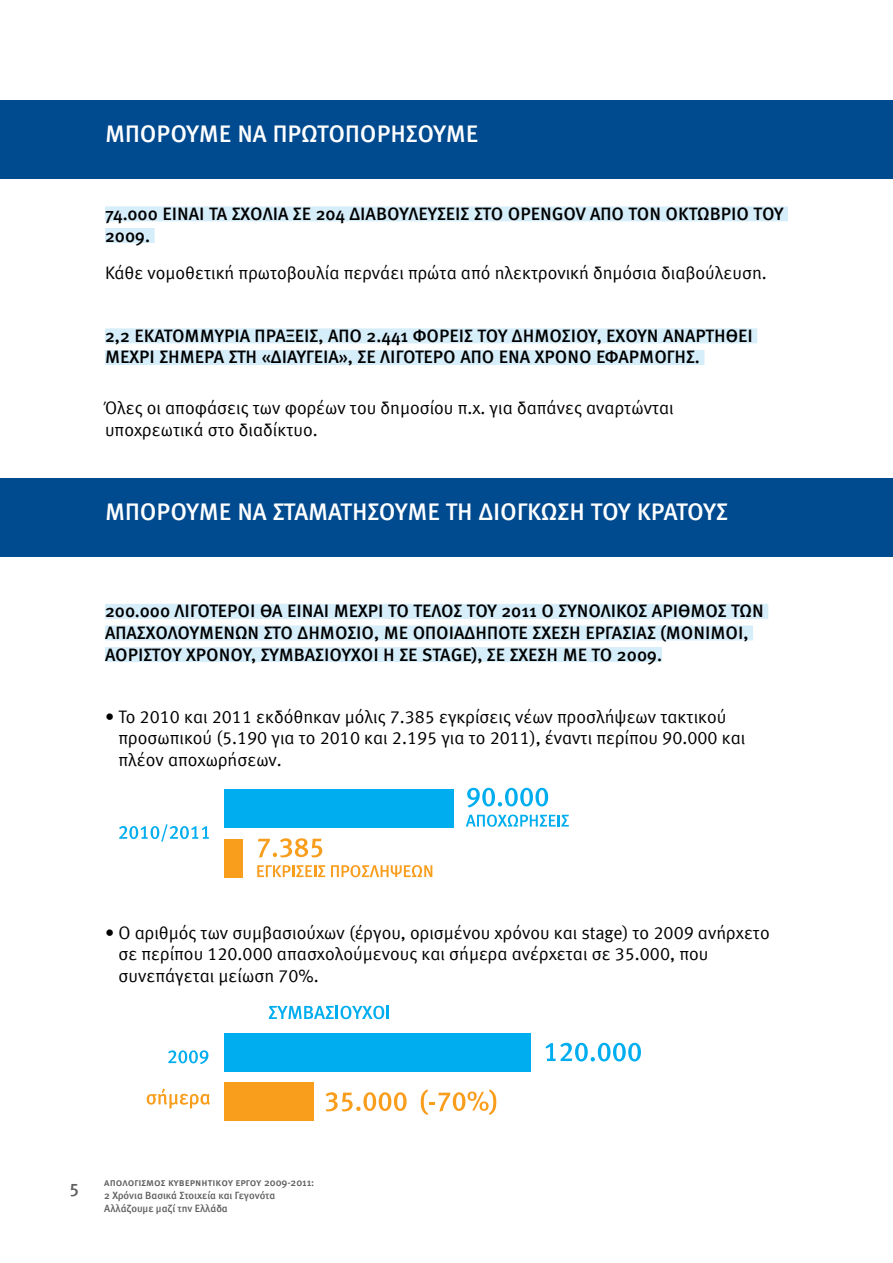
<style>
.page{position:relative;width:893px;height:1263px;background:#fff}
.page>*{position:absolute;margin:0;border:0;box-sizing:border-box;transform-origin:0 0}
.t1{font:24px "Meta Medium Greek Caps";color:#fff}
.t2{font:18px/21.6px "Meta Normal Greek LF";color:#000}
.t3{font:18px "Meta Medium Greek Caps";color:#000}
.t4{font:18px "Meta Medium Greek";color:#5f6062}
.t5{font:10.5px/12.6px "Meta Medium Greek";color:#5f6062}
.t6{font:10.5px "Meta Medium Greek Caps";color:#5f6062}
</style>
<div class="page">
<div style="left:1px;top:100px;width:892px;height:79px;background:#004a8f"></div>
<div style="left:1px;top:478px;width:892px;height:79px;background:#004a8f"></div>
<div style="left:105px;top:206px;width:683px;height:15px;background:#d6edfa"></div>
<div style="left:105px;top:228px;width:50px;height:15px;background:#d6edfa"></div>
<div style="left:105px;top:328px;width:652px;height:15px;background:#d6edfa"></div>
<div style="left:105px;top:350px;width:599px;height:15px;background:#d6edfa"></div>
<div style="left:105px;top:604px;width:663px;height:15px;background:#d6edfa"></div>
<div style="left:105px;top:625px;width:648px;height:15px;background:#d6edfa"></div>
<div style="left:105px;top:647px;width:557px;height:15px;background:#d6edfa"></div>
<div style="left:225px;top:790px;width:229px;height:38px;background:#00aeef"></div>
<div style="left:225px;top:839px;width:18px;height:38px;background:#f99d1c"></div>
<svg style="left:119px;top:824px;width:90px;height:18px"></svg>
<svg style="left:467px;top:788px;width:81px;height:19px"></svg>
<svg style="left:466px;top:814px;width:103px;height:13px"></svg>
<svg style="left:258px;top:838px;width:64px;height:20px"></svg>
<svg style="left:257px;top:865px;width:68px;height:12px"></svg>
<svg style="left:331px;top:865px;width:101px;height:12px"></svg>
<svg style="left:269px;top:1006px;width:120px;height:13px"></svg>
<div style="left:224px;top:1033px;width:306px;height:39px;background:#00aeef"></div>
<div style="left:224px;top:1083px;width:89px;height:38px;background:#f99d1c"></div>
<svg style="left:168px;top:1050px;width:40px;height:14px"></svg>
<svg style="left:147px;top:1088px;width:63px;height:21px"></svg>
<svg style="left:545px;top:1043px;width:96px;height:18px"></svg>
<svg style="left:326px;top:1092px;width:81px;height:19px"></svg>
<svg style="left:421px;top:1089px;width:75px;height:26px"></svg>
<h1 class="t1" style="left:105px;top:120px;width:36px">ΜΠΟΡΟΎΜΕ</h1>
<h1 class="t1" style="left:237px;top:120px;width:51px">ΝΑ ΠΡΩΤΟΠΟΡΉΣΟΥΜΕ</h1>
<p class="t3" style="left:105px;top:203px;width:67px">74.000 ΕΊΝΑΙ</p>
<p class="t3" style="left:209px;top:203px;width:219px">ΤΑ ΣΧΌΛΙΑ ΣΕ 204 ΔΙΑΒΟΥΛΕΎΣΕΙΣ</p>
<p class="t3" style="left:474px;top:203px;width:11px">ΣΤΟ</p>
<p class="t3" style="left:508px;top:203px;width:95px">OPENGOV ΑΠΌ</p>
<p class="t3" style="left:628px;top:203px;width:12px">ΤΟΝ</p>
<p class="t3" style="left:666px;top:203px;width:65px">ΟΚΤΏΒΡΙΟ</p>
<p class="t3" style="left:754px;top:203px;width:11px">ΤΟΥ</p>
<p class="t3" style="left:105px;top:225px;width:47px">2009.</p>
<p class="t2" style="left:105px;top:262px;width:663px">Κάθε νομοθετική πρωτοβουλία περνάει πρώτα από ηλεκτρονική δημόσια διαβούλευση.</p>
<p class="t3" style="left:105px;top:325px;width:41px">2,2 ΕΚΑΤΟΜΜΎΡΙΑ</p>
<p class="t3" style="left:255px;top:325px;width:10px">ΠΡΆΞΕΙΣ</p>
<p class="t3" style="left:318px;top:325px;width:22px">, ΑΠΌ</p>
<p class="t3" style="left:367px;top:325px;width:71px">2.441 ΦΟΡΕΊΣ</p>
<p class="t3" style="left:478px;top:325px;width:11px">ΤΟΥ</p>
<p class="t3" style="left:512px;top:325px;width:23px">ΔΗΜΟΣΊΟΥ</p>
<p class="t3" style="left:597px;top:325px;width:40px">, ΈΧΟΥΝ</p>
<p class="t3" style="left:663px;top:325px;width:12px">ΑΝΑΡΤΗ</p>
<p class="t3" style="left:726px;top:325px;width:20px">ΘΕΊ</p>
<p class="t3" style="left:105px;top:347px;width:67px">ΜΈΧΡΙΣΉΜΕΡΑ</p>
<p class="t3" style="left:229px;top:347px;width:10px">ΣΤΗ</p>
<p class="t3" style="left:262px;top:347px;width:19px">«ΔΙΑΎ</p>
<p class="t3" style="left:306px;top:347px;width:108px">ΓΕΙΑ», ΣΕ ΛΙ ΓΌΤΕΡΟ</p>
<p class="t3" style="left:460px;top:347px;width:12px">ΑΠΌ</p>
<p class="t3" style="left:499px;top:347px;width:11px">ΈΝΑ</p>
<p class="t3" style="left:535px;top:347px;width:22px">ΧΡΌΝΟ</p>
<p class="t3" style="left:596px;top:347px;width:36px">ΕΦΑΡΜΟ</p>
<p class="t3" style="left:667px;top:347px;width:35px">ΓΉΣ.</p>
<p class="t2" style="left:105px;top:397px;width:570px">Όλες οι αποφάσεις των φορέων του δημοσίου π.χ. για δαπάνες αναρτώνται υποχρεωτικά στο διαδίκτυο.</p>
<h1 class="t1" style="left:105px;top:498px;width:36px">ΜΠΟΡΟΎΜΕ</h1>
<h1 class="t1" style="left:237px;top:498px;width:51px">ΝΑ ΣΤΑΜΑΤΉΣΟΥΜΕ</h1>
<h1 class="t1" style="left:446px;top:498px;width:96px">ΤΗ ΔΙΌΓΚΩΣΗ</h1>
<h1 class="t1" style="left:591px;top:498px;width:15px">ΤΟΥ</h1>
<h1 class="t1" style="left:637px;top:498px;width:14px">ΚΡΆΤΟΥΣ</h1>
<p class="t3" style="left:105px;top:601px;width:103px">200.000 ΛΙ ΓΌΤΕΡΟΙ</p>
<p class="t3" style="left:260px;top:601px;width:36px">ΘΑ ΕΊΝΑΙ</p>
<p class="t3" style="left:334px;top:601px;width:145px">ΜΈΧΡΙΤΟ ΤΈΛΟΣ ΤΟΥ</p>
<p class="t3" style="left:501px;top:601px;width:69px">2011 Ο ΣΥΝΟ</p>
<p class="t3" style="left:601px;top:601px;width:20px">ΛΙΚΌΣ</p>
<p class="t3" style="left:652px;top:601px;width:51px">ΑΡΙΘΜΌΣ</p>
<p class="t3" style="left:731px;top:601px;width:12px">ΤΩΝ</p>
<p class="t3" style="left:105px;top:622px;width:12px">ΑΠΑΣ</p>
<p class="t3" style="left:146px;top:622px;width:45px">ΧΟΛΟΎΜΕΝΩΝ</p>
<p class="t3" style="left:264px;top:622px;width:11px">ΣΤΟ</p>
<p class="t3" style="left:298px;top:622px;width:23px">ΔΗΜΌΣΙΟ</p>
<p class="t3" style="left:374px;top:622px;width:50px">, ΜΕ ΟΠΟΙΑ</p>
<p class="t3" style="left:465px;top:622px;width:22px">ΔΉΠΟΤΕ</p>
<p class="t3" style="left:532px;top:622px;width:29px">ΣΧΈΣΗ</p>
<p class="t3" style="left:585px;top:622px;width:37px">ΕΡ ΓΑΣΊΑΣ</p>
<p class="t3" style="left:660px;top:622px;width:18px">(ΜΌΝΙΜΟΙ</p>
<p class="t3" style="left:743px;top:622px;width:7px">,</p>
<p class="t3" style="left:105px;top:644px;width:11px">ΑΟΡΊΣΤΟΥ</p>
<p class="t3" style="left:186px;top:644px;width:22px">ΧΡΌΝΟΥ</p>
<p class="t3" style="left:251px;top:644px;width:21px">, ΣΥΜ</p>
<p class="t3" style="left:294px;top:644px;width:22px">ΒΑΣΙΟΎ</p>
<p class="t3" style="left:351px;top:644px;width:188px">ΧΟΙ Ή ΣΕ STAGE), ΣΕ ΣΧΈΣΗ</p>
<p class="t3" style="left:563px;top:644px;width:101px">ΜΕ ΤΟ 2009.</p>
<p class="t2" style="left:118px;top:706px;width:628px;text-indent:-14px">• Το 2010 και 2011 εκδόθηκαν μόλις 7.385 εγκρίσεις νέων προσλήψεων τακτικού προσωπικού (5.190 για το 2010 και 2.195 για το 2011), έναντι περίπου 90.000 και πλέον αποχωρήσεων.</p>
<p class="t2" style="left:118px;top:922px;width:653px;text-indent:-14px">• Ο αριθμός των συμβασιούχων (έργου, ορισμένου χρόνου και stage) το 2009 ανήρχετο σε περίπου 120.000 απασχολούμενους και σήμερα ανέρχεται σε 35.000, που συνεπάγεται μείωση 70%.</p>
<p class="t4" style="left:70px;top:1176px;width:11px">5</p>
<p class="t6" style="left:104px;top:1177px;width:212px">ΑΠΟΛΟΓΙΣΜΌΣ ΚΥΒΕΡΝΗΤΙΚΟΎ ΈΡΓΟΥ 2009-2011:</p>
<p class="t5" style="left:104px;top:1189px;width:173px">2 Χρόνια Βασικά Στοιχεία και Γεγονότα<br>Αλλάζουμε μαζί την Ελλάδα</p>
</div>
